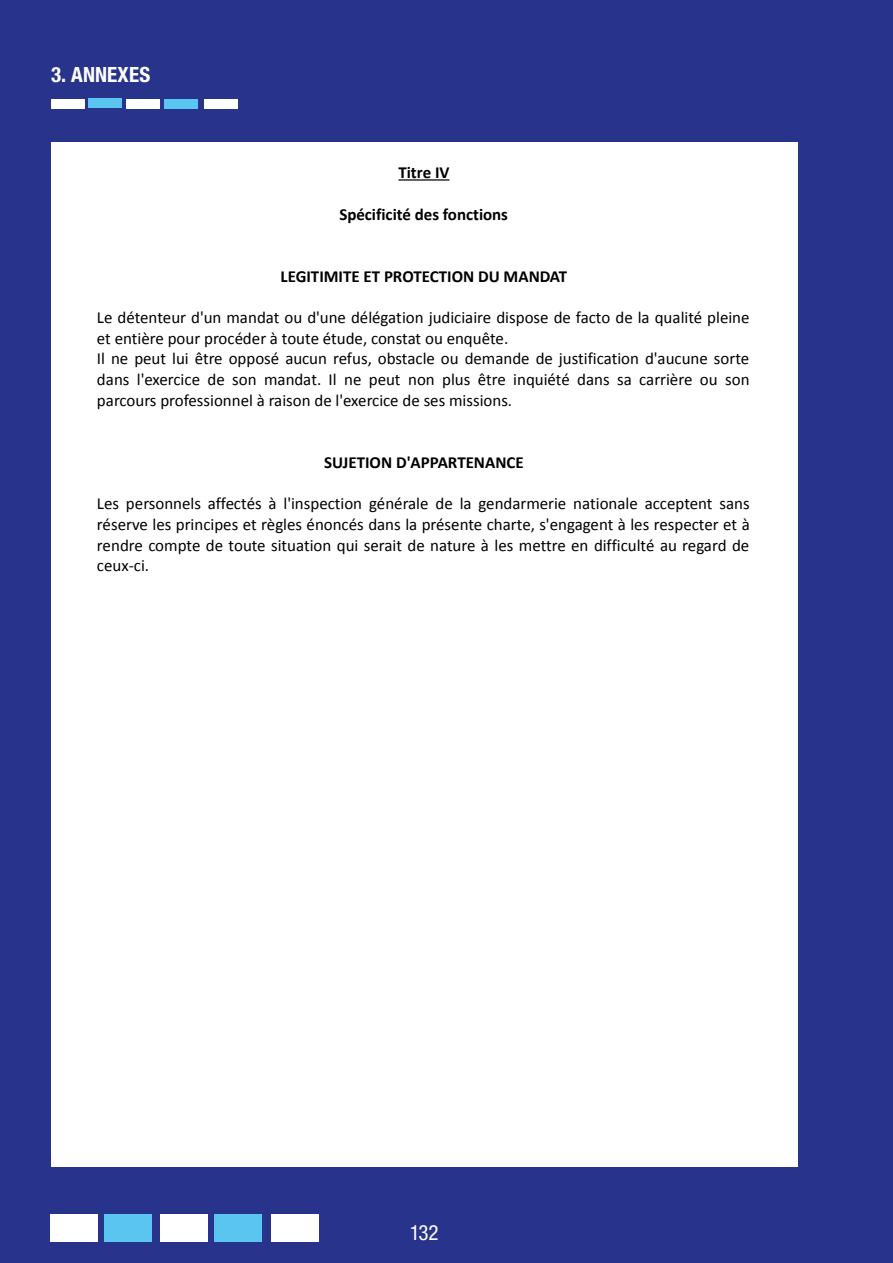
<style>
.page{position:relative;width:893px;height:1263px;background:#28348b}
.page>*{position:absolute;margin:0;border:0;box-sizing:border-box;transform-origin:0 0}
.t1{font:700 condensed 21px "Helvetica Neue LT Std";letter-spacing:.01em;color:#fff}
.t2{font:condensed 21px "Helvetica Neue LT Std";color:#fff}
.t3{font:16.95px/20.7px "Calibri";color:#000}
.t4{font:700 16.95px "Calibri";color:#000}
</style>
<div class="page">
<div style="left:271px;top:1214px;width:48px;height:27px;background:#fff"></div>
<div style="left:50px;top:1214px;width:48px;height:27px;background:#fff"></div>
<div style="left:105px;top:1214px;width:47px;height:27px;background:#5bc5f2"></div>
<div style="left:160px;top:1214px;width:48px;height:28px;background:#fff"></div>
<div style="left:214px;top:1215px;width:48px;height:27px;background:#5bc5f2"></div>
<div style="left:204px;top:99px;width:33px;height:9px;background:#fff"></div>
<div style="left:51px;top:99px;width:33px;height:9px;background:#fff"></div>
<div style="left:88px;top:99px;width:34px;height:9px;background:#5bc5f2"></div>
<div style="left:127px;top:99px;width:33px;height:9px;background:#fff"></div>
<div style="left:164px;top:99px;width:33px;height:9px;background:#5bc5f2"></div>
<div style="left:51px;top:142px;width:747px;height:1025px;background:#fff"></div>
<hr style="left:398px;top:179px;width:51px;height:2px;background:#000">
<p class="t1" style="left:51px;top:62px;width:101px">3. ANNEXES</p>
<p class="t4" style="left:398px;top:164px;width:53px">Titre IV</p>
<p class="t4" style="left:339px;top:206px;width:170px">Spécificité des fonctions</p>
<p class="t4" style="left:280px;top:267px;width:288px">LEGITIMITE ET PROTECTION DU MANDAT</p>
<p class="t3" style="left:97px;top:308px;width:654px">Le détenteur d'un mandat ou d'une délégation judiciaire dispose de facto de la qualité pleine et entière pour procéder à toute étude, constat ou enquête.<br>Il ne peut lui être opposé aucun refus, obstacle ou demande de justification d'aucune sorte dans l'exercice de son mandat. Il ne peut non plus être inquiété dans sa carrière ou son parcours professionnel à raison de l'exercice de ses missions.</p>
<p class="t4" style="left:324px;top:454px;width:201px">SUJETION D'APPARTENANCE</p>
<p class="t3" style="left:97px;top:495px;width:654px;text-align:justify">Les personnels affectés à l'inspection générale de la gendarmerie nationale acceptent sans réserve les principes et règles énoncés dans la présente charte, s'engagent à les respecter et à rendre compte de toute situation qui serait de nature à les mettre en difficulté au regard de ceux-ci.</p>
<p class="t2" style="left:410px;top:1221px;width:30px">132</p>
</div>
